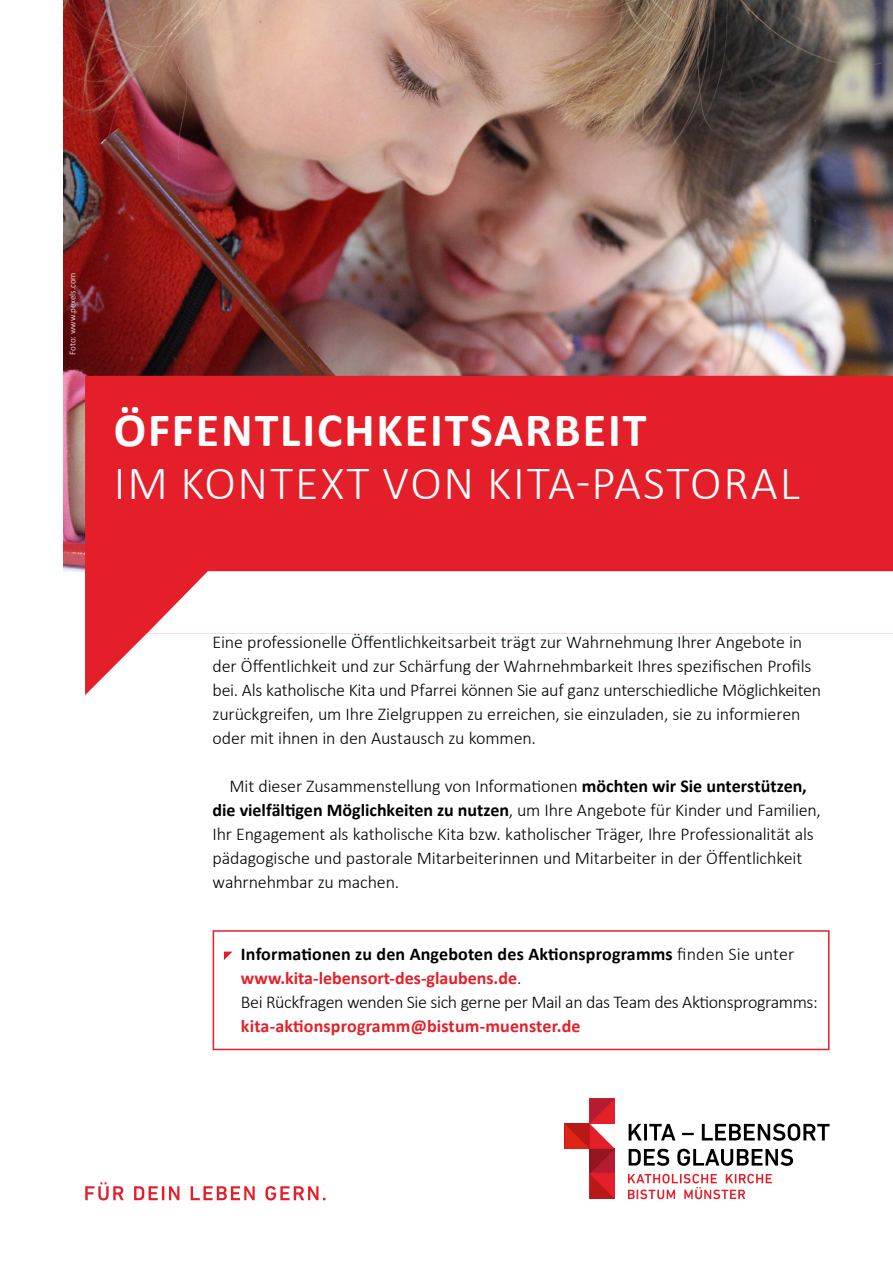
<style>
.page{position:relative;width:893px;height:1263px;background:#fff}
.page>*{position:absolute;margin:0;border:0;box-sizing:border-box;transform-origin:0 0}
.t1{font:300 48px "Calibri";letter-spacing:.04em;color:#fff}
.t2{font:700 48px "Calibri";letter-spacing:.04em;color:#fff}
.headline_kasten{font:300 18px/24px "Calibri";letter-spacing:-.01em;color:#000}
.t3{font:9px "Calibri";color:#fff}
.s1{font-weight:700}
.s2{font-weight:700;color:#e51f29}
</style>
<div class="page">
<svg style="left:628px;top:1174px;width:144px;height:25px"></svg>
<svg style="left:629px;top:1124px;width:13px;height:16px"></svg>
<hr style="left:644px;top:1124px;width:3px;height:16px;background:#000">
<svg style="left:649px;top:1124px;width:26px;height:16px"></svg>
<svg style="left:682px;top:1133px;width:12px;height:2px"></svg>
<svg style="left:702px;top:1123px;width:127px;height:18px"></svg>
<svg style="left:629px;top:1149px;width:40px;height:17px"></svg>
<svg style="left:677px;top:1149px;width:116px;height:17px"></svg>
<svg style="left:565px;top:1098px;width:50px;height:101px"></svg>
<img style="left:64px;top:0;width:829px;height:571px">
<svg style="left:85px;top:376px;width:808px;height:319px;fill:#e51f29"></svg>
<svg style="left:147px;top:571px;width:746px;height:62px"></svg>
<svg style="left:224px;top:951px;width:8px;height:9px"></svg>
<div style="left:213px;top:930px;width:616px;height:120px;border:2px solid #e51f29"></div>
<svg style="left:85px;top:1182px;width:39px;height:18px"></svg>
<svg style="left:134px;top:1186px;width:45px;height:14px"></svg>
<svg style="left:191px;top:1186px;width:64px;height:14px"></svg>
<svg style="left:265px;top:1186px;width:60px;height:14px"></svg>
<p class="t3" style="left:67px;top:355px;width:84px;rotate:-90deg">Foto: www.pexels.com</p>
<p class="t2" style="left:114px;top:400px;width:534px">ÖFFENTLICHKEITSARBEIT</p>
<p class="t1" style="left:114px;top:453px;width:687px">IM KONTEXT VON KITA-PASTORAL</p>
<p class="headline_kasten" style="left:213px;top:630px;width:610px">Eine professionelle Öffentlichkeitsarbeit trägt zur Wahrnehmung Ihrer Angebote in der Öffentlichkeit und zur Schärfung der Wahrnehmbarkeit Ihres spezifischen Profils bei. Als katholische Kita und Pfarrei können Sie auf ganz unterschiedliche Möglichkeiten zurückgreifen, um Ihre Zielgruppen zu erreichen, sie einzuladen, sie zu informieren oder mit ihnen in den Austausch zu kommen.</p>
<p class="headline_kasten" style="left:213px;top:774px;width:610px;text-indent:17px">Mit dieser Zusammenstellung von Informationen <span class="s1">möchten wir Sie unterstützen, die vielfältigen Möglichkeiten zu nutzen</span>, um Ihre Angebote für Kinder und Familien, Ihr Engagement als katholische Kita bzw. katholischer Träger, Ihre Professionalität als pädagogische und pastorale Mitarbeiterinnen und Mitarbeiter in der Öffentlichkeit wahrnehmbar zu machen.</p>
<p class="headline_kasten" style="left:241px;top:942px;width:578px"><span class="s1">Informationen zu den Angeboten des Aktionsprogramms</span> finden Sie unter <span class="s2">www.kita-lebensort-des-glaubens.de</span>.<br>Bei Rückfragen wenden Sie sich gerne per Mail an das Team des Aktionsprogramms: <span class="s2">kita-aktionsprogramm@bistum-muenster.de</span></p>
</div>
